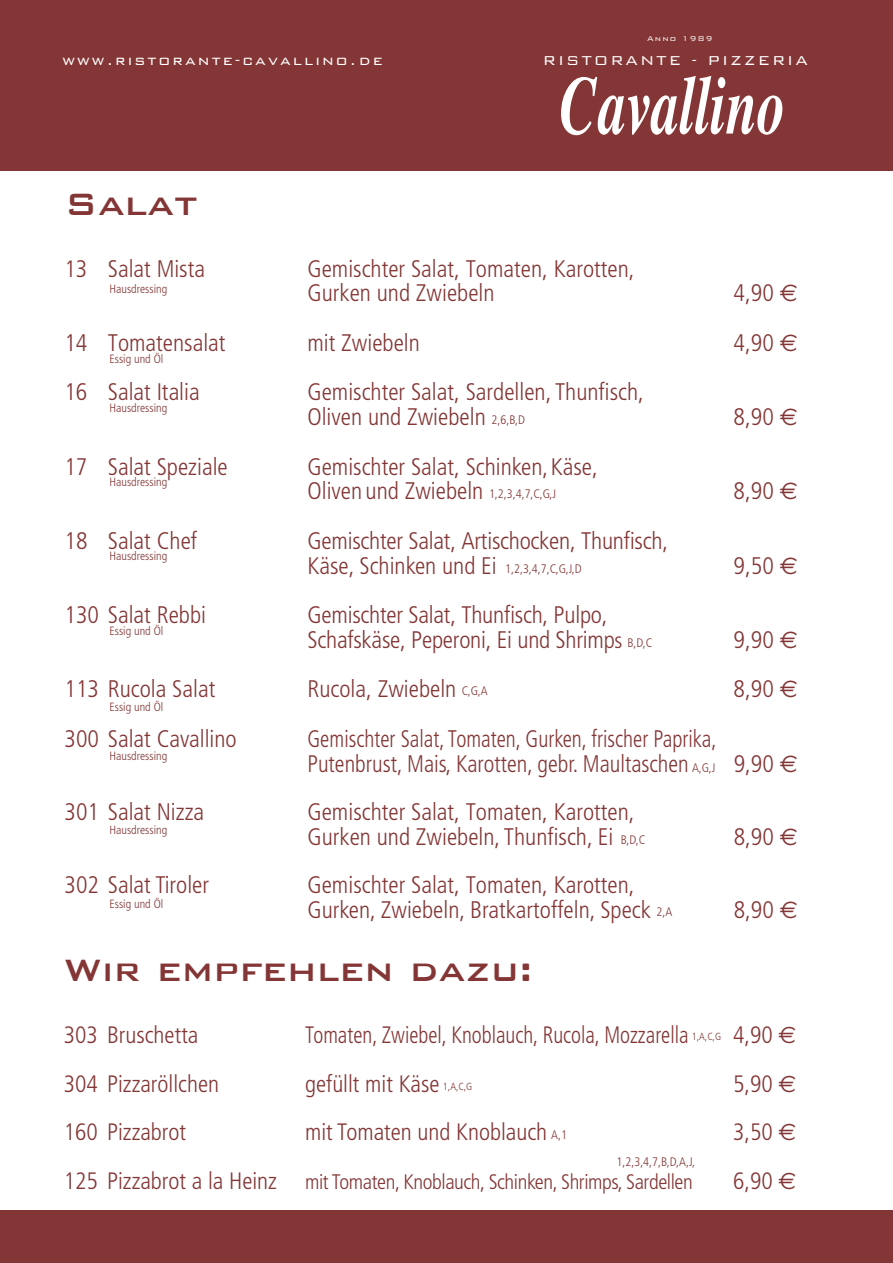
<style>
.page{position:relative;width:893px;height:1263px;background:#fff}
.page>*{position:absolute;margin:0;border:0;box-sizing:border-box;transform-origin:0 0}
.t1{font:500 41.25px "Bank Gothic";color:#843636}
.t2{font:300 condensed 24px/24.8px "Frutiger";color:#843636}
.t3{font:300 condensed 24px/24.8px "Frutiger";color:#843636;scale:.9 1}
.t4{font:300 condensed 23.7px "Frutiger";color:#843636}
.t5{font:300 condensed 23.7px "Frutiger";color:#843636;scale:.9 1}
.t6{font:300 condensed 21px "Frutiger";letter-spacing:-.02em;color:#843636}
.t7{font:300 17.1px "Bank Gothic";letter-spacing:.12em;color:#fff}
.t8{font:300 condensed 12.3px "Frutiger";color:#843636}
.t9{font:300 condensed 12px "Frutiger";color:#843636}
.t10{font:300 condensed 10.35px "Frutiger";color:#843636}
.t11{font:300 9.15px "Bank Gothic";letter-spacing:.12em;color:#fff}
.s1{font-size:23.7px}
.s2{font-family:"Euro Sans";font-weight:400;font-stretch:normal}
.s3{font-size:22.5px}
</style>
<div class="page">
<div style="left:0;top:0;width:893px;height:170px;background:#843636"></div>
<svg style="left:561px;top:76px;width:221px;height:59px"></svg>
<div style="left:0;top:1210px;width:893px;height:53px;background:#843636"></div>
<p class="t7" style="left:63px;top:47px;width:322px">www.ristorante-cavallino.de</p>
<h1 class="t1" style="left:64px;top:172px;width:135px">Salat</h1>
<p class="t11" style="left:647px;top:32px;width:67px">Anno 1989</p>
<p class="t7" style="left:543px;top:47px;width:266px">RISTORANTE - PIZZERIA</p>
<p class="t2" style="left:64px;top:256px;width:142px"><span class="s1">1</span>3 Salat Mista</p>
<p class="t2" style="left:307px;top:256px;width:329px">Gemischter Salat, Tomaten, Karotten,<br>Gurken und Zwiebeln</p>
<p class="t9" style="left:109px;top:282px;width:59px">Hausdressing</p>
<p class="t2" style="left:734px;top:281px;width:66px">4,90 <span class="s2">€</span></p>
<p class="t2" style="left:64px;top:330px;width:163px">14 Tomatensalat</p>
<p class="t2" style="left:307px;top:330px;width:114px">mit Zwiebeln</p>
<p class="t2" style="left:734px;top:330px;width:66px">4,90 <span class="s2">€</span></p>
<p class="t2" style="left:64px;top:380px;width:137px">16 Salat Italia</p>
<p class="t2" style="left:307px;top:380px;width:338px">Gemischter Salat, Sardellen, Thunfisch,<br>Oliven und Zwiebeln</p>
<p class="t9" style="left:109px;top:352px;width:55px">Essig und Öl</p>
<p class="t9" style="left:109px;top:401px;width:59px">Hausdressing</p>
<p class="t2" style="left:734px;top:405px;width:66px">8,90 <span class="s2">€</span></p>
<p class="t8" style="left:492px;top:413px;width:35px">2,6,B,D</p>
<p class="t2" style="left:64px;top:454px;width:165px">17 Salat Speziale</p>
<p class="t2" style="left:307px;top:454px;width:292px">Gemischter Salat, Schinken,Käse,<br>Oliven und Zwiebeln</p>
<p class="t9" style="left:109px;top:475px;width:59px">Hausdressing</p>
<p class="t8" style="left:489px;top:487px;width:69px">1,2,3,4,7,C,G,J</p>
<p class="t2" style="left:64px;top:528px;width:134px">18 Salat Chef</p>
<p class="t2" style="left:307px;top:528px;width:362px">Gemischter Salat, Artischocken, Thunfisch,<br>Käse, Schinken und Ei</p>
<p class="t9" style="left:109px;top:549px;width:59px">Hausdressing</p>
<p class="t8" style="left:505px;top:561px;width:78px">1,2,3,4,7,C,G,J,D</p>
<p class="t2" style="left:64px;top:603px;width:143px">130 Salat Rebbi</p>
<p class="t2" style="left:307px;top:603px;width:317px">Gemischter Salat, Thunfisch, Pulpo,<br>Schafskäse, Peperoni, Ei und Shrimp<span class="s3">s</span></p>
<p class="t9" style="left:109px;top:624px;width:55px">Essig und Öl</p>
<p class="t8" style="left:628px;top:635px;width:26px">B,D,C</p>
<p class="t2" style="left:734px;top:479px;width:66px">8,90 <span class="s2">€</span></p>
<p class="t2" style="left:734px;top:553px;width:66px">9,50 <span class="s2">€</span></p>
<p class="t2" style="left:734px;top:627px;width:66px">9,90 <span class="s2">€</span></p>
<p class="t2" style="left:64px;top:677px;width:152px">113 Rucola Salat</p>
<p class="t2" style="left:307px;top:677px;width:150px">Rucola, Zwiebeln</p>
<p class="t2" style="left:734px;top:677px;width:66px">8,90 <span class="s2">€</span></p>
<p class="t2" style="left:64px;top:726px;width:174px">300 Salat Cavallino</p>
<p class="t3" style="left:307px;top:726px;width:456px">Gemischter Salat, Tomaten, Gurken, frischer Paprika,<br>Putenbrust, Mais, Karotten, gebr. Maultaschen</p>
<p class="t8" style="left:462px;top:684px;width:27px">C,G,A</p>
<p class="t9" style="left:109px;top:700px;width:55px">Essig und Öl</p>
<p class="t9" style="left:109px;top:749px;width:59px">Hausdressing</p>
<p class="t2" style="left:734px;top:751px;width:66px">9,90 <span class="s2">€</span></p>
<p class="t8" style="left:692px;top:760px;width:25px">A,G,J</p>
<p class="t2" style="left:65px;top:800px;width:141px">301 Salat Nizza</p>
<p class="t2" style="left:308px;top:800px;width:329px">Gemischter Salat, Tomaten, Karotten,<br>Gurken und Zwiebeln, Thunfisch, Ei</p>
<p class="t9" style="left:109px;top:823px;width:59px">Hausdressing</p>
<p class="t8" style="left:621px;top:832px;width:26px">B,D,C</p>
<p class="t2" style="left:65px;top:873px;width:146px">302 Salat Tiroler</p>
<p class="t2" style="left:308px;top:873px;width:345px">Gemischter Salat, Tomaten, Karotten,<br>Gurken, Zwiebeln, Bratkartoffeln, Speck</p>
<p class="t9" style="left:109px;top:897px;width:55px">Essig und Öl</p>
<p class="t8" style="left:656px;top:904px;width:17px">2,A</p>
<h1 class="t1" style="left:64px;top:939px;width:470px">Wir empfehlen dazu:</h1>
<p class="t2" style="left:734px;top:824px;width:66px">8,90 <span class="s2">€</span></p>
<p class="t2" style="left:734px;top:898px;width:66px">8,90 <span class="s2">€</span></p>
<p class="t4" style="left:64px;top:1022px;width:136px">303 Bruschetta</p>
<p class="t5" style="left:305px;top:1022px;width:427px">Tomaten, Zwiebel, Knoblauch, Rucola, Mozzarella</p>
<p class="t4" style="left:733px;top:1022px;width:65px">4,90 <span class="s2">€</span></p>
<p class="t4" style="left:64px;top:1070px;width:157px">304 Pizzaröllchen</p>
<p class="t4" style="left:305px;top:1070px;width:136px">gefüllt mit Käse</p>
<p class="t4" style="left:733px;top:1070px;width:65px">5,90 <span class="s2">€</span></p>
<p class="t4" style="left:64px;top:1119px;width:124px">160 Pizzabrot</p>
<p class="t4" style="left:305px;top:1119px;width:244px">mit Tomaten und Knoblauch</p>
<p class="t4" style="left:733px;top:1119px;width:65px">3,50 <span class="s2">€</span></p>
<p class="t6" style="left:64px;top:1169px;width:631px"><span class="s1">125 Pizzabrot a la Heinz</span> mit Tomaten, Knoblauch, Schinken, Shrimps, Sardellen</p>
<p class="t4" style="left:733px;top:1167px;width:65px">6,90 <span class="s2">€</span></p>
<p class="t10" style="left:692px;top:1030px;width:31px">1,A,C,G</p>
<p class="t10" style="left:443px;top:1080px;width:31px">1,A,C,G</p>
<p class="t8" style="left:551px;top:1128px;width:17px">A,1</p>
<p class="t8" style="left:617px;top:1155px;width:80px">1,2,3,4,7,B,D,A,J,</p>
</div>
